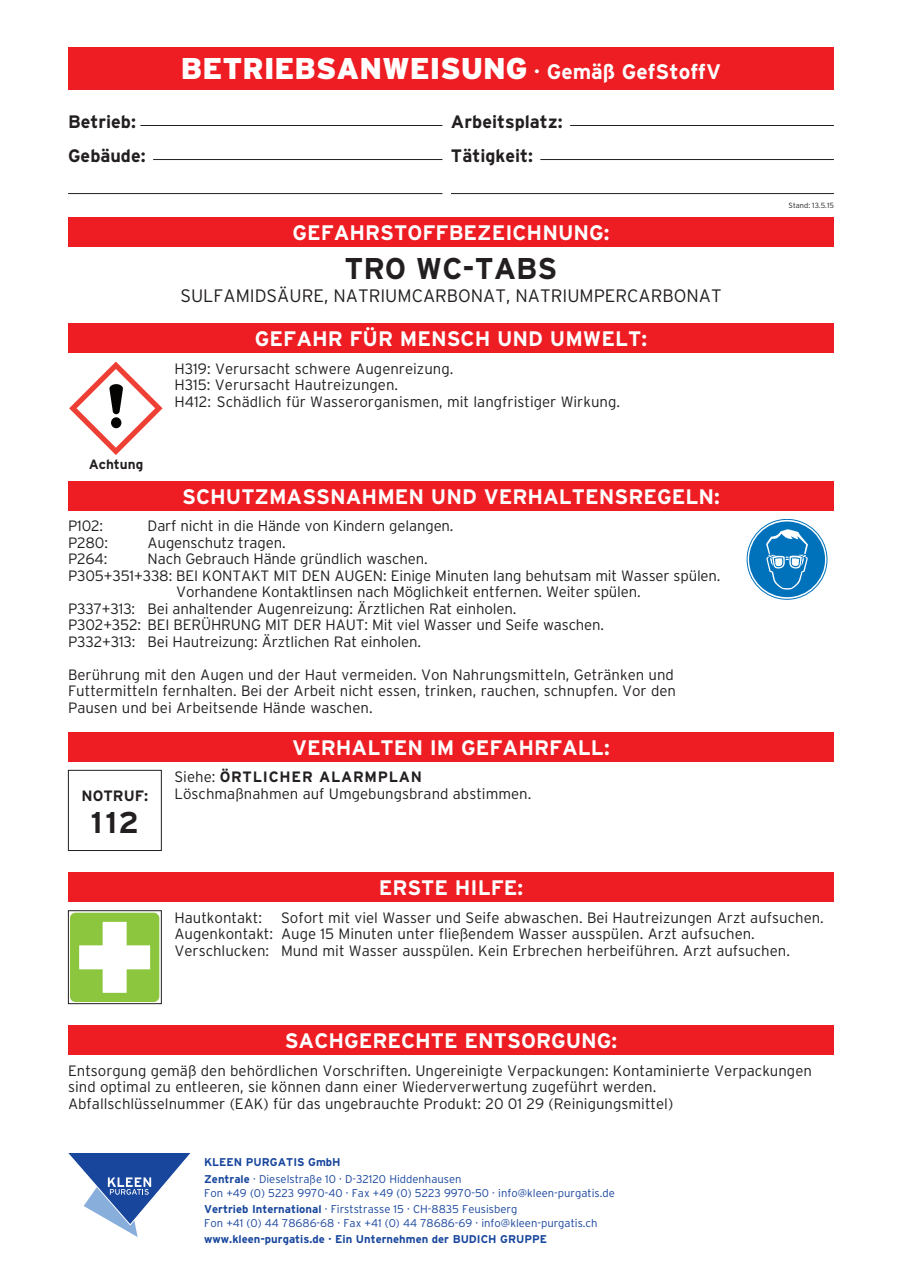
<style>
.page{position:relative;width:902px;height:1272px;background:#fff}
.page>*{position:absolute;margin:0;border:0;box-sizing:border-box;transform-origin:0 0}
.t1{font:900 30px "Interstate";color:#fff}
.Produktname{font:700 30px "Interstate";color:#231f20}
.Balkenschrift{font:700 21px "Interstate";color:#fff}
.Inhaltsstoffe{font:300 18px "Interstate";color:#231f20}
.t2{font:700 18px "Interstate";color:#231f20}
.Grundschrift{font:300 15px/16.5px "Interstate";color:#231f20}
.Grundschrift-2{font:700 15px "Interstate";letter-spacing:.05em;color:#231f20}
.nFl_Gefahrensymbol{font:700 13.5px "Interstate";color:#231f20}
.t3{font:300 11.25px/13.5px "Interstate";color:#18469d}
.t4{font:700 11.25px "Interstate";color:#18469d}
.t5{font:300 7.5px "Interstate";color:#231f20}
.s1{font-weight:700;font-size:21px}
.s2{font-weight:300}
.s3{font-weight:700}
</style>
<div class="page">
<svg style="left:68px;top:1153px;width:123px;height:83px"></svg>
<div style="left:68px;top:217px;width:765px;height:30px;background:#ee1d23"></div>
<div style="left:68px;top:323px;width:765px;height:30px;background:#ee1d23"></div>
<div style="left:68px;top:480px;width:765px;height:30px;background:#ee1d23"></div>
<div style="left:68px;top:731px;width:765px;height:30px;background:#ee1d23"></div>
<div style="left:68px;top:770px;width:94px;height:80px;border:1px solid #231f20"></div>
<div style="left:68px;top:1025px;width:765px;height:29px;background:#ee1d23"></div>
<div style="left:68px;top:872px;width:765px;height:29px;background:#ee1d23"></div>
<svg style="left:70px;top:912px;width:89px;height:89px"></svg>
<div style="left:68px;top:910px;width:94px;height:93px;border:1px solid #231f20"></div>
<svg style="left:747px;top:519px;width:79px;height:80px"></svg>
<div style="left:746px;top:519px;width:81px;height:80px;border:1px solid #0072bc;border-radius:50%"></div>
<div style="left:749px;top:521px;width:76px;height:76px;background:#0072bc;border-radius:50%"></div>
<svg style="left:766px;top:529px;width:42px;height:60px"></svg>
<div style="left:68px;top:47px;width:765px;height:42px;background:#ee1d23"></div>
<hr style="left:140px;top:125px;width:302px;height:1px;background:#231f20">
<hr style="left:153px;top:159px;width:289px;height:1px;background:#231f20">
<hr style="left:570px;top:125px;width:263px;height:1px;background:#231f20">
<hr style="left:540px;top:159px;width:293px;height:1px;background:#231f20">
<hr style="left:68px;top:193px;width:374px;height:1px;background:#231f20">
<hr style="left:451px;top:193px;width:382px;height:1px;background:#231f20">
<svg style="left:69px;top:361px;width:94px;height:94px"></svg>
<p class="t2" style="left:68px;top:111px;width:69px">Betrieb:</p>
<p class="t2" style="left:68px;top:145px;width:79px">Gebäude:</p>
<p class="nFl_Gefahrensymbol" style="left:89px;top:457px;width:56px">Achtung</p>
<p class="t1" style="left:181px;top:51px;width:541px">BETRIEBSANWEISUNG <span class="s1">· Gemäß GefStoffV</span></p>
<p class="t2" style="left:451px;top:111px;width:113px">Arbeitsplatz:</p>
<p class="t2" style="left:451px;top:145px;width:84px">Tätigkeit:</p>
<p class="Balkenschrift" style="left:292px;top:221px;width:319px">GEFAHRSTOFFBEZEICHNUNG:</p>
<p class="Produktname" style="left:344px;top:252px;width:214px">TRO WC-TABS</p>
<p class="Inhaltsstoffe" style="left:180px;top:285px;width:542px">SULFAMIDSÄURE, NATRIUMCARBONAT, NATRIUMPERCARBONAT</p>
<p class="Balkenschrift" style="left:255px;top:327px;width:393px">GEFAHR FÜR MENSCH UND UMWELT:</p>
<p class="Grundschrift" style="left:174px;top:360px;width:280px">H319: Verursacht schwere Augenreizung.</p>
<p class="Grundschrift" style="left:174px;top:376px;width:225px">H315: Verursacht Hautreizungen.</p>
<p class="Grundschrift" style="left:174px;top:393px;width:447px">H412: Schädlich für Wasserorganismen, mit langfristiger Wirkung.</p>
<p class="Balkenschrift" style="left:182px;top:484px;width:539px">SCHUTZMASSNAHMEN UND VERHALTENSREGELN:</p>
<p class="Grundschrift" style="left:68px;top:517px;width:37px">P102:</p>
<p class="Grundschrift" style="left:148px;top:517px;width:307px">Darf nicht in die Hände von Kindern gelangen.</p>
<p class="Grundschrift" style="left:68px;top:534px;width:41px">P280:</p>
<p class="Grundschrift" style="left:148px;top:534px;width:140px">Augenschutz tragen.</p>
<p class="Grundschrift" style="left:68px;top:550px;width:41px">P264:</p>
<p class="Grundschrift" style="left:148px;top:550px;width:281px">Nach Gebrauch Hände gründlich waschen.</p>
<p class="Grundschrift" style="left:176px;top:567px;width:545px;text-indent:-108px">P305+351+338: BEI KONTAKT MIT DEN AUGEN: Einige Minuten lang behutsam mit Wasser spülen.<br>Vorhandene Kontaktlinsen nach Möglichkeit entfernen. Weiter spülen.</p>
<p class="Grundschrift" style="left:68px;top:600px;width:450px">P337+313: Bei anhaltender Augenreizung: Ärztlichen Rat einholen.</p>
<p class="Grundschrift" style="left:68px;top:616px;width:537px">P302+352: BEI BERÜHRUNG MIT DER HAUT: Mit viel Wasser und Seife waschen.</p>
<p class="Grundschrift" style="left:68px;top:633px;width:354px">P332+313: Bei Hautreizung: Ärztlichen Rat einholen.</p>
<p class="Grundschrift" style="left:68px;top:666px;width:609px">Berührung mit den Augen und der Haut vermeiden. Von Nahrungsmitteln, Getränken und<br>Futtermitteln fernhalten. Bei der Arbeit nicht essen, trinken, rauchen, schnupfen. Vor den<br>Pausen und bei Arbeitsende Hände waschen.</p>
<p class="Balkenschrift" style="left:292px;top:735px;width:319px">VERHALTEN IM GEFAHRFALL:</p>
<p class="Grundschrift-2" style="left:81px;top:787px;width:68px">NOTRUF:</p>
<p class="Produktname" style="left:91px;top:805px;width:50px">112</p>
<p class="Grundschrift-2" style="left:174px;top:768px;width:249px"><span class="s2">Siehe:</span> ÖRTLICHER ALARMPLAN</p>
<p class="Grundschrift" style="left:174px;top:785px;width:358px">Löschmaßnahmen auf Umgebungsbrand abstimmen.</p>
<p class="Balkenschrift" style="left:378px;top:876px;width:146px">ERSTE HILFE:</p>
<p class="t5" style="left:788px;top:201px;width:47px">Stand: 13.5.15</p>
<p class="Grundschrift" style="left:174px;top:908px;width:89px">Hautkontakt:</p>
<p class="Grundschrift" style="left:281px;top:908px;width:544px">Sofort mit viel Wasser und Seife abwaschen. Bei Hautreizungen Arzt aufsuchen.</p>
<p class="Grundschrift" style="left:174px;top:925px;width:582px">Augenkontakt: Auge 15 Minuten unter fließendem Wasser ausspülen. Arzt aufsuchen.</p>
<p class="Grundschrift" style="left:174px;top:941px;width:617px">Verschlucken: Mund mit Wasser ausspülen. Kein Erbrechen herbeiführen. Arzt aufsuchen.</p>
<p class="Balkenschrift" style="left:285px;top:1029px;width:334px">SACHGERECHTE ENTSORGUNG:</p>
<p class="Grundschrift" style="left:68px;top:1061px;width:745px">Entsorgung gemäß den behördlichen Vorschriften. Ungereinigte Verpackungen: Kontaminierte Verpackungen sind optimal zu entleeren, sie können dann einer Wiederverwertung zugeführt werden.</p>
<p class="Grundschrift" style="left:68px;top:1094px;width:606px">Abfallschlüsselnummer (EAK) für das ungebrauchte Produkt: 20 01 29 (Reinigungsmittel)</p>
<p class="t4" style="left:204px;top:1156px;width:138px">KLEEN PURGATIS GmbH</p>
<p class="t3" style="left:204px;top:1172px;width:412px"><span class="s3">Zentrale</span> · Dieselstraße 10 · D-32120 Hiddenhausen<br>Fon +49 (0) 5223 9970-40 · Fax +49 (0) 5223 9970-50 · info@kleen-purgatis.de</p>
<p class="t3" style="left:204px;top:1202px;width:395px"><span class="s3">Vertrieb International</span> · Firststrasse 15 · CH-8835 Feusisberg<br>Fon +41 (0) 44 78686-68 · Fax +41 (0) 44 78686-69 · info@kleen-purgatis.ch</p>
<p class="t4" style="left:204px;top:1233px;width:344px">www.kleen-purgatis.de · Ein Unternehmen der BUDICH GRUPPE</p>
</div>
